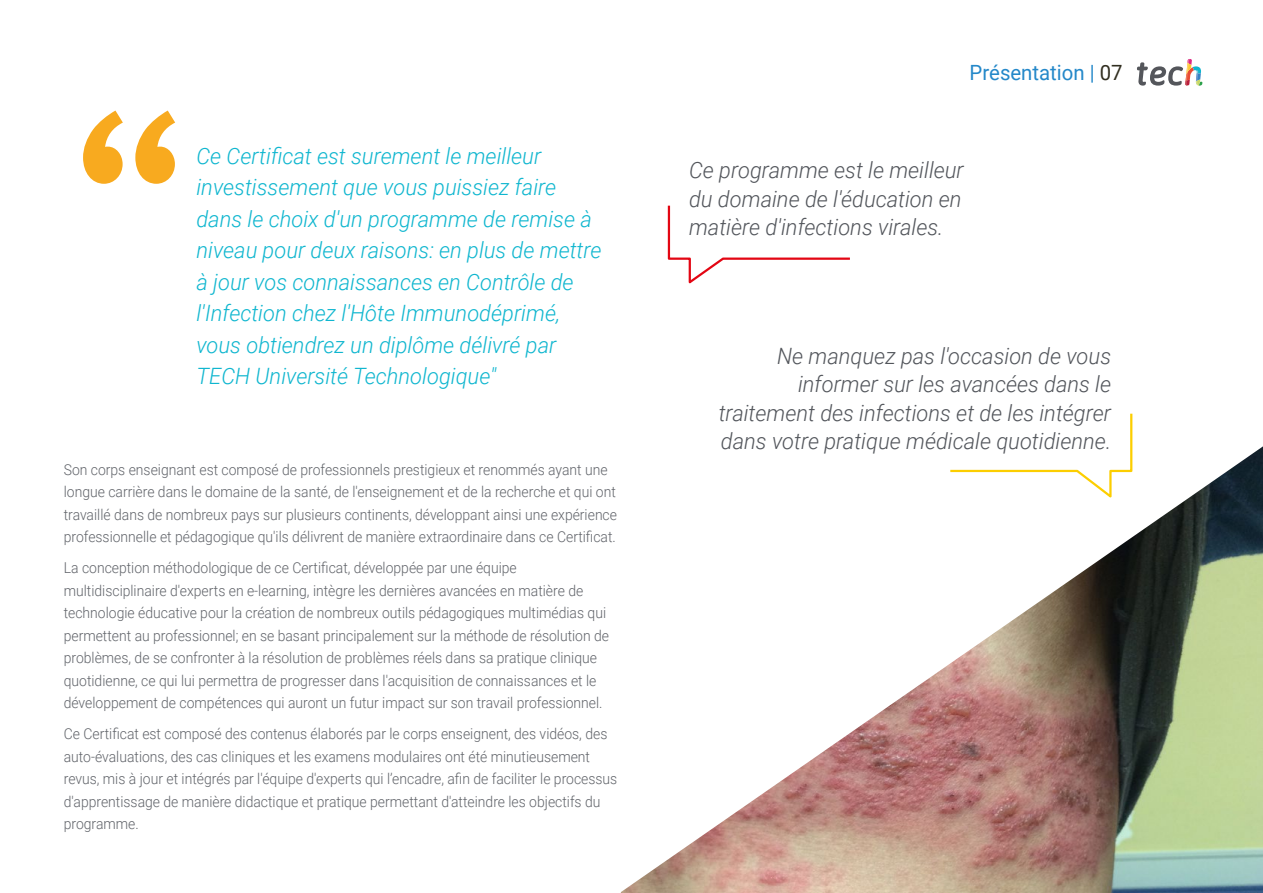
<style>
.page{position:relative;width:1263px;height:893px;background:#fff}
.page>*{position:absolute;margin:0;border:0;box-sizing:border-box;transform-origin:0 0}
.t1{font:italic 300 22.5px/31.5px "Roboto";color:#0fb6cf}
.t2{font:italic 300 22.5px/28.5px "Roboto";color:#52555b;text-align:right}
.t3{font:21px "Roboto";color:#2488c9}
.t4{font:300 15px/22.5px "Roboto";color:#61646a;scale:.93 1}
.s1{color:#312e20}
</style>
<div class="page">
<img style="left:621px;top:446px;width:642px;height:447px">
<svg style="left:83px;top:111px;width:92px;height:73px"></svg>
<svg style="left:948px;top:413px;width:185px;height:88px"></svg>
<svg style="left:1137px;top:59px;width:65px;height:27px"></svg>
<svg style="left:667px;top:205px;width:183px;height:79px"></svg>
<p class="t1" style="left:196px;top:139px;width:407px">Ce Certificat est surement le meilleur investissement que vous puissiez faire dans le choix d'un programme de remise à niveau pour deux raisons: en plus de mettre à jour vos connaissances en Contrôle de l'Infection chez l'Hôte Immunodéprimé, vous obtiendrez un diplôme délivré par TECH Université Technologique"</p>
<p class="t4" style="left:64px;top:457px;width:596px">Son corps enseignant est composé de professionnels prestigieux et renommés ayant une longue carrière dans le domaine de la santé, de l'enseignement et de la recherche et qui ont travaillé dans de nombreux pays sur plusieurs continents, développant ainsi une expérience professionnelle et pédagogique qu'ils délivrent de manière extraordinaire dans ce Certificat.</p>
<p class="t4" style="left:64px;top:556px;width:588px">La conception méthodologique de ce Certificat, développée par une équipe multidisciplinaire d'experts en e-learning, intègre les dernières avancées en matière de technologie éducative pour la création de nombreux outils pédagogiques multimédias qui permettent au professionnel; en se basant principalement sur la méthode de résolution de problèmes, de se confronter à la résolution de problèmes réels dans sa pratique clinique quotidienne, ce qui lui permettra de progresser dans l'acquisition de connaissances et le développement de compétences qui auront un futur impact sur son travail professionnel.</p>
<p class="t4" style="left:64px;top:722px;width:597px">Ce Certificat est composé des contenus élaborés par le corps enseignent, des vidéos, des auto-évaluations, des cas cliniques et les examens modulaires ont été minutieusement revus, mis à jour et intégrés par l'équipe d'experts qui l’encadre, afin de faciliter le processus d'apprentissage de manière didactique et pratique permettant d'atteindre les objectifs du programme.</p>
<h2 class="t3" style="left:970px;top:57px;width:155px">Présentation | <span class="s1">07</span></h2>
<h1 class="t2" style="left:689px;top:155px;width:276px;text-align:justify">Ce programme est le meilleur du domaine de l'éducation en matière d'infections virales.</h1>
<h1 class="t2" style="left:719px;top:341px;width:394px">Ne manquez pas l'occasion de vous informer sur les avancées dans le traitement des infections et de les intégrer dans votre pratique médicale quotidienne.</h1>
</div>
